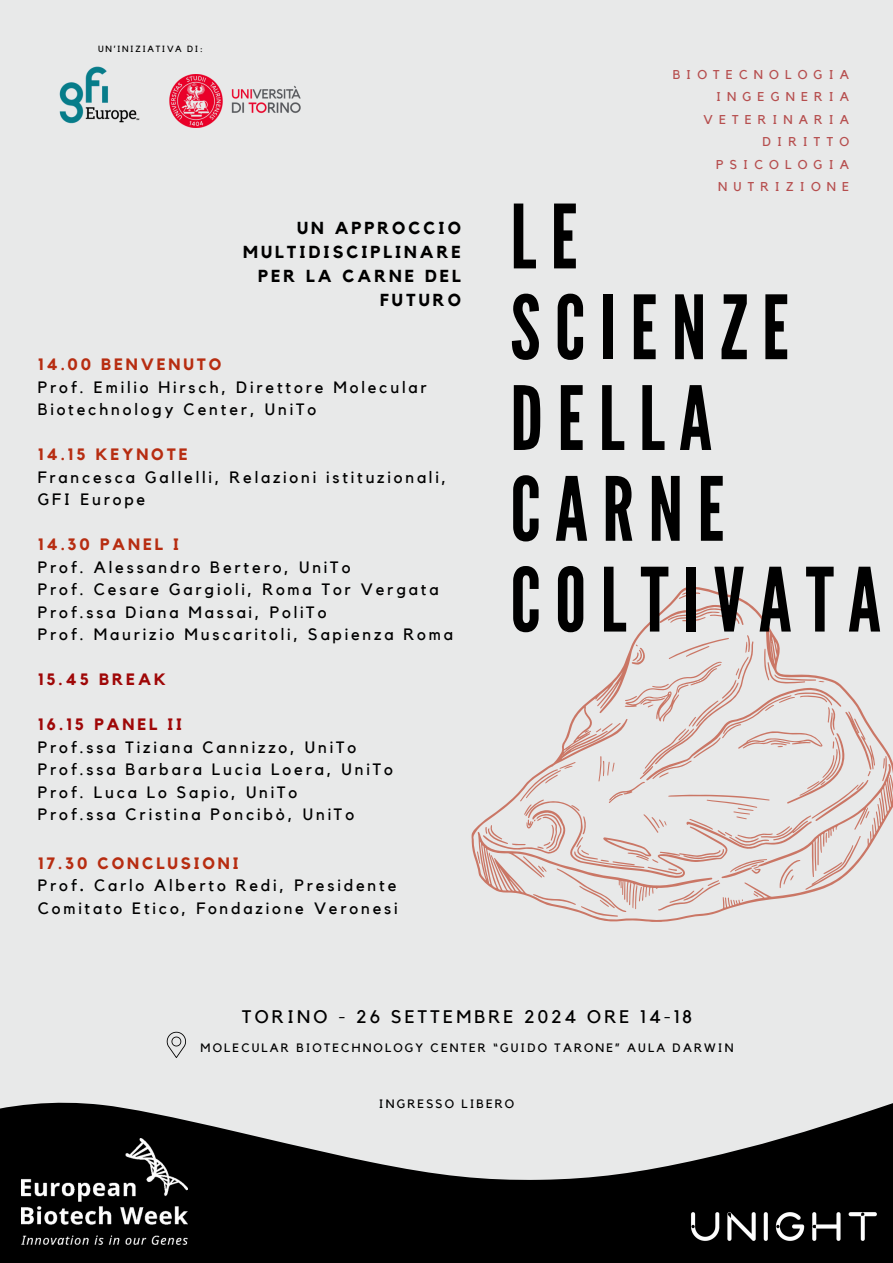
<style>
.page{position:relative;width:893px;height:1263px;background:#e8e9e9}
.page>*{position:absolute;margin:0;border:0;box-sizing:border-box;transform-origin:0 0}
.t1{font:88.2px/90.8px "League Gothic";letter-spacing:.16em;color:#000}
.t2{font:18.15px "Kollektif";letter-spacing:.175em;color:#000}
.t3{font:700 17.33px/23.9px "Kollektif";letter-spacing:.175em;color:#000;text-align:right}
.t4{font:16.42px/22.5px "Kollektif";letter-spacing:.175em;color:#000}
.t5{font:700 16.42px "Kollektif";letter-spacing:.175em;color:#b72d11}
.t6{font:700 16.42px "Kollektif";letter-spacing:.175em;color:#9f0707}
.t7{font:12.75px/22.5px "Kollektif";letter-spacing:.48em;color:#9f0707;text-align:right}
.t8{font:12.15px "Kollektif";letter-spacing:.175em;color:#000}
.t9{font:9px "Kollektif";letter-spacing:.175em;color:#000}
.s1{font-weight:700;color:#b72d11}
.s2{font-weight:700}
</style>
<div class="page">
<svg style="left:0;top:1102px;width:893px;height:161px;fill:#000"></svg>
<svg style="left:471px;top:587px;width:422px;height:335px"></svg>
<img style="left:687px;top:1209px;width:193px;height:36px">
<img style="left:22px;top:1138px;width:165px;height:107px">
<svg style="left:167px;top:1032px;width:19px;height:26px"></svg>
<img style="left:59px;top:66px;width:81px;height:58px">
<img style="left:169px;top:74px;width:132px;height:53px">
<h5 class="t9" style="left:98px;top:44px;width:106px">UN’INIZIATIVA DI:</h5>
<p class="t3" style="left:243px;top:217px;width:219px">UN APPROCCIO<br>MULTIDISCIPLINARE<br>PER LA CARNE DEL<br>FUTURO</p>
<p class="t5" style="left:38px;top:357px;width:185px">14.00 BENVENUTO</p>
<p class="t4" style="left:38px;top:376px;width:390px">Prof. Emilio Hirsch, Direttore Molecular<br>Biotechnology Center, UniTo</p>
<p class="t5" style="left:38px;top:447px;width:151px">14.15 KEYNOTE</p>
<p class="t4" style="left:38px;top:466px;width:410px">Francesca Gallelli, Relazioni istituzionali,<br>GFI Europe</p>
<p class="t5" style="left:38px;top:537px;width:143px">14.30 PANEL I</p>
<p class="t4" style="left:38px;top:556px;width:416px">Prof. Alessandro Bertero, UniTo<br>Prof. Cesare Gargioli, Roma Tor Vergata Prof.ssa Diana Massai, PoliTo<br>Prof. Maurizio Muscaritoli, Sapienza Roma</p>
<p class="t6" style="left:38px;top:672px;width:129px">15.45 BREAK</p>
<p class="t6" style="left:38px;top:717px;width:146px">16.15 PANEL II</p>
<p class="t4" style="left:38px;top:736px;width:356px">Prof.ssa Tiziana Cannizzo, UniTo<br>Prof.ssa Barbara Lucia Loera, UniTo<br>Prof. Luca Lo Sapio, UniTo<br>Prof.ssa Cristina Poncibò, UniTo</p>
<p class="t4" style="left:38px;top:852px;width:361px"><span class="s1">17.30 CONCLUSIONI<br></span>Prof<span class="s2">.</span> Carlo Alberto Redi, Presidente<br>Comitato Etico, Fondazione Veronesi</p>
<p class="t7" style="left:672px;top:63px;width:178px">BIOTECNOLOGIA<br>INGEGNERIA<br>VETERINARIA<br>DIRITTO<br>PSICOLOGIA<br>NUTRIZIONE</p>
<h3 class="t1" style="left:510px;top:193px;width:372px">LE<br>SCIENZE<br>DELLA<br>CARNE<br>COLTIVATA</h3>
<h5 class="t2" style="left:242px;top:1008px;width:451px">TORINO - 26 SETTEMBRE 2024 ORE 14-18</h5>
<p class="t8" style="left:201px;top:1042px;width:534px">MOLECULAR BIOTECHNOLOGY CENTER “GUIDO TARONE” AULA DARWIN</p>
<p class="t8" style="left:379px;top:1098px;width:137px">INGRESSO LIBERO</p>
</div>
